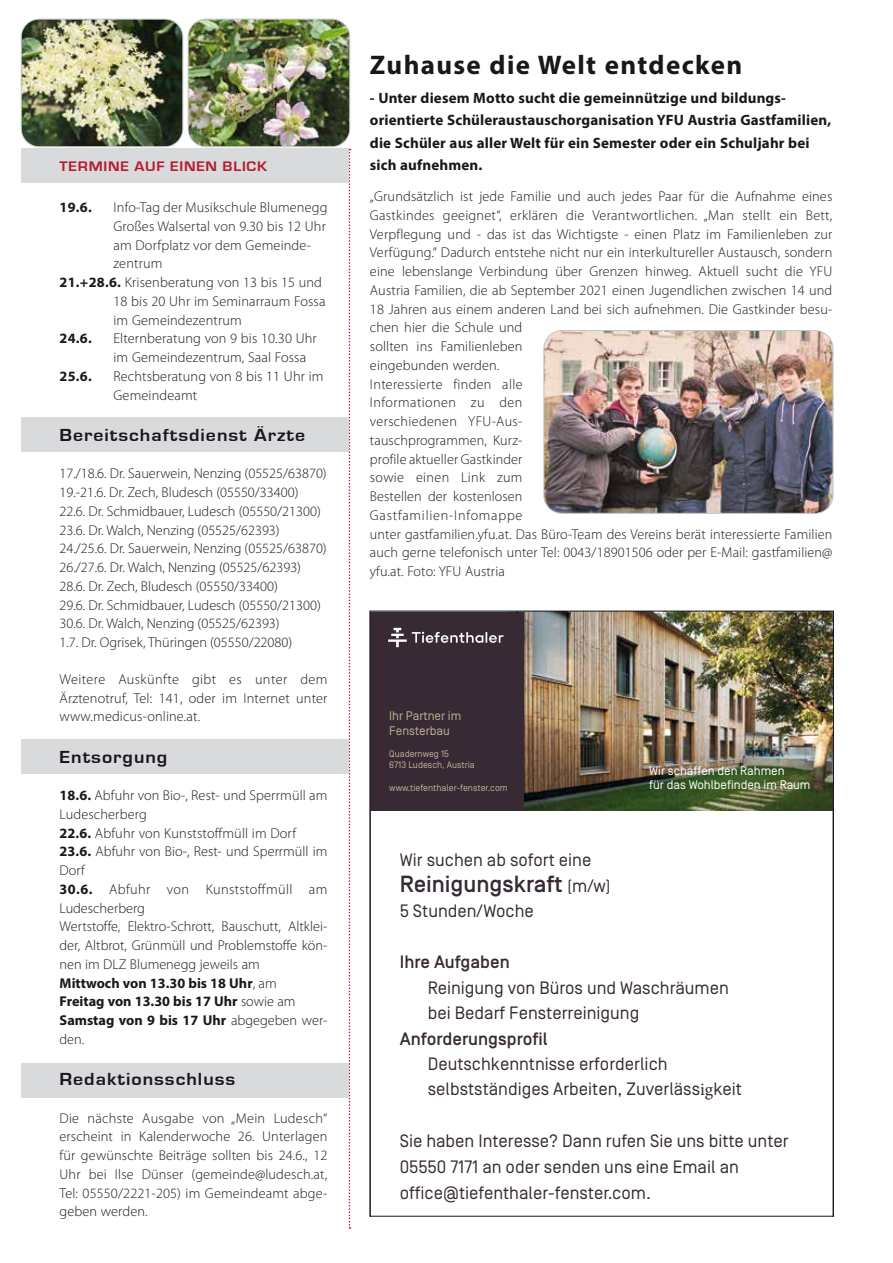
<style>
.page{position:relative;width:893px;height:1263px;background:#fff}
.page>*{position:absolute;margin:0;border:0;box-sizing:border-box;transform-origin:0 0}
.t1{font:700 27px "Myriad Pro";letter-spacing:.05em;color:#1a171c}
.t2{font:500 23.4px "Simplon BP";color:#372a34}
.t3{font:700 18px "Eurostile";letter-spacing:.05em;color:#1a171c;scale:1.1 1}
.t4{font:17.85px/25.7px "Simplon BP Regular";color:#372a34}
.t5{font:500 17.85px "Simplon BP";color:#372a34}
.t6{font:700 15px/22.5px "Myriad Pro";letter-spacing:.01em;color:#1a171c}
.t7{font:300 14.25px/18.8px "Myriad Pro";letter-spacing:.01em;color:#1a171c}
.t8{font:700 14.25px "Eurostile";letter-spacing:.05em;color:#b71a2e;scale:1.1 1}
.t9{font:700 14.25px "Myriad Pro";color:#1a171c}
.t10{font:12.45px/15px "Simplon BP Regular";color:#fff}
.t11{font:12.45px/15px "Simplon BP Regular";color:#c4af95}
.t12{font:9.3px/11.2px "Simplon BP Regular";color:#c4af95}
.s1{font-weight:700}
.s2{font-family:"Simplon BP Regular";font-weight:400;font-size:17.85px}
.s3{font-family:"Minion Pro"}
</style>
<div class="page">
<img style="left:188px;top:19px;width:162px;height:128px">
<div style="left:188px;top:19px;width:162px;height:128px;border:1px solid #c4c5c6;border-radius:18px"></div>
<img style="left:21px;top:19px;width:162px;height:128px">
<div style="left:21px;top:19px;width:162px;height:128px;border:1px solid #c4c5c6;border-radius:18px"></div>
<svg style="left:349px;top:149px;width:1px;height:1079px"></svg>
<div style="left:21px;top:149px;width:328px;height:34px;background:#d9dadb"></div>
<div style="left:21px;top:1063px;width:328px;height:34px;background:#d9dadb"></div>
<div style="left:21px;top:739px;width:328px;height:34px;background:#d9dadb"></div>
<div style="left:21px;top:417px;width:328px;height:34px;background:#d9dadb"></div>
<img style="left:544px;top:331px;width:289px;height:182px">
<div style="left:544px;top:330px;width:289px;height:183px;border:1px solid #c4c5c6;border-radius:18px"></div>
<img style="left:524px;top:613px;width:308px;height:197px">
<div style="left:370px;top:612px;width:154px;height:198px;background:#372a34"></div>
<svg style="left:388px;top:628px;width:115px;height:19px"></svg>
<p class="t8" style="left:60px;top:159px;width:190px">TERMINE AUF EINEN BLICK</p>
<p class="t9" style="left:60px;top:198px;width:34px">19.6.</p>
<p class="t7" style="left:114px;top:198px;width:215px">Info-Tag der Musikschule Blumenegg</p>
<p class="t7" style="left:114px;top:217px;width:214px">Großes Walsertal von 9.30 bis 12 Uhr</p>
<p class="t7" style="left:114px;top:235px;width:199px">am Dorfplatz vor dem Gemeinde-</p>
<p class="t7" style="left:114px;top:254px;width:50px">zentrum</p>
<p class="t7" style="left:60px;top:273px;width:264px"><span class="s1">21.+28.6.</span> Krisenberatung von 13 bis 15 und</p>
<p class="t7" style="left:114px;top:292px;width:214px">18 bis 20 Uhr im Seminarraum Fossa</p>
<p class="t7" style="left:114px;top:310px;width:130px">im Gemeindezentrum</p>
<p class="t9" style="left:60px;top:329px;width:34px">24.6.</p>
<p class="t7" style="left:114px;top:329px;width:205px">Elternberatung von 9 bis 10.30 Uhr im Gemeindezentrum, Saal Fossa</p>
<p class="t9" style="left:60px;top:367px;width:34px">25.6.</p>
<p class="t7" style="left:114px;top:367px;width:212px">Rechtsberatung von 8 bis 11 Uhr im<br>Gemeindeamt</p>
<p class="t3" style="left:60px;top:425px;width:225px">Bereitschaftsdienst Ärzte</p>
<p class="t7" style="left:60px;top:464px;width:269px">17./18.6. Dr. Sauerwein, Nenzing (05525/63870)<br>19.-21.6. Dr. Zech, Bludesch (05550/33400)<br>22.6. Dr. Schmidbauer, Ludesch (05550/21300)<br>23.6. Dr. Walch, Nenzing (05525/62393)<br>24./25.6. Dr. Sauerwein, Nenzing (05525/63870)<br>26./27.6. Dr. Walch, Nenzing (05525/62393)<br>28.6. Dr. Zech, Bludesch (05550/33400)<br>29.6. Dr. Schmidbauer, Ludesch (05550/21300)<br>30.6. Dr. Walch, Nenzing (05525/62393)<br>1.7. Dr. Ogrisek, Thüringen (05550/22080)</p>
<p class="t7" style="left:60px;top:670px;width:269px;text-align:justify">Weitere Auskünfte gibt es unter dem Ärztenotruf, Tel: 141, oder im Internet unter www.medicus-online.at.</p>
<p class="t3" style="left:60px;top:747px;width:100px">Entsorgung</p>
<p class="t7" style="left:60px;top:786px;width:269px"><span class="s1">18.6.</span> Abfuhr von Bio-, Rest- und Sperrmüll am<br>Ludescherberg<br><span class="s1">22.6.</span> Abfuhr von Kunststoffmüll im Dorf<br><span class="s1">23.6.</span> Abfuhr von Bio-, Rest- und Sperrmüll im<br>Dorf<br><span class="s1">30.6.</span> Abfuhr von Kunststoffmüll am<br>Ludescherberg<br>Wertstoffe, Elektro-Schrott, Bauschutt, Altklei&shy;der, Altbrot, Grünmüll und Problemstoffe kön&shy;nen im DLZ Blumenegg jeweils am<br><span class="s1">Mittwoch von 13.30 bis 18 Uhr</span>, am<br><span class="s1">Freitag von 13.30 bis 17 Uhr</span> sowie am<br><span class="s1">Samstag von 9 bis 17 Uhr</span> abgegeben wer&shy;den.</p>
<p class="t3" style="left:60px;top:1069px;width:161px">Redaktionsschluss</p>
<p class="t7" style="left:60px;top:1108px;width:269px;text-align:justify">Die nächste Ausgabe von „Mein Ludesch“ erscheint in Kalenderwoche 26. Unterlagen für gewünschte Beiträge sollten bis 24.6., 12<br>Uhr bei Ilse Dünser (gemeinde@ludesch.at, Tel: 05550/2221-205) im Gemeindeamt abge&shy;geben werden.</p>
<h1 class="t1" style="left:370px;top:48px;width:374px">Zuhause die Welt entdecken</h1>
<p class="t6" style="left:370px;top:86px;width:463px">- Unter diesem Motto sucht die gemeinnützige und bildungs&shy;orientierte Schüleraustauschorganisation YFU Austria Gastfamilien, die Schüler aus aller Welt für ein Semester oder ein Schuljahr bei sich aufnehmen.</p>
<p class="t7" style="left:370px;top:187px;width:464px">„Grundsätzlich ist jede Familie und auch jedes Paar für die Aufnahme eines Gastkindes geeignet“, erklären die Verantwortlichen. „Man stellt ein Bett, Verpflegung und - das ist das Wichtigste - einen Platz im Familienleben zur Verfügung.“ Dadurch entstehe nicht nur ein interkultureller Austausch, sondern eine lebenslange Verbindung über Grenzen hinweg. Aktuell sucht die YFU Austria Familien, die ab September 2021 einen Jugendlichen zwischen 14 und 18 Jahren aus einem anderen Land bei sich aufnehmen. Die Gastkinder besu&shy;chen hier die Schule und<br>sollten ins Familienleben<br>eingebunden werden.<br>Interessierte finden alle<br>Informationen zu den<br>verschiedenen YFU-Aus-<br>tauschprogrammen, Kurz-<br>profile aktueller Gastkinder<br>sowie einen Link zum<br>Bestellen der kostenlosen<br>Gastfamilien-Infomappe<br>unter gastfamilien.yfu.at. Das Büro-Team des Vereins berät interessierte Familien auch gerne telefonisch unter Tel: 0043/18901506 oder per E-Mail: gastfamilien@ yfu.at. Foto: YFU Austria</p>
<p class="t11" style="left:389px;top:708px;width:74px">Ihr Partner im<br>Fensterbau</p>
<p class="t12" style="left:389px;top:748px;width:87px">Quadernweg 15<br>6713 Ludesch, Austria</p>
<p class="t12" style="left:389px;top:782px;width:120px">www.tiefenthaler-fenster.com</p>
<p class="t10" style="left:649px;top:763px;width:163px">Wir schaffen den Rahmen<br>für das Wohlbefinden im Raum</p>
<p class="t4" style="left:400px;top:847px;width:193px">Wir suchen ab sofort eine</p>
<h2 class="t2" style="left:400px;top:870px;width:212px">Reinigungskraft <span class="s2">(m/w)</span></h2>
<p class="t4" style="left:400px;top:898px;width:136px">5 Stunden/Woche</p>
<p class="t5" style="left:400px;top:951px;width:112px">Ihre Aufgaben</p>
<p class="t4" style="left:428px;top:975px;width:303px">Reinigung von Büros und Waschräumen bei Bedarf Fensterreinigung</p>
<p class="t5" style="left:400px;top:1029px;width:149px">Anforderungsprofil</p>
<p class="t4" style="left:428px;top:1051px;width:316px;line-height:24.9px">Deutschkenntnisse erforderlich selbstständiges Arbeiten, Zuverläss<span class="s3">ig</span>keit</p>
<p class="t4" style="left:400px;top:1128px;width:390px">Sie haben Interesse? Dann rufen Sie uns bitte unter<br>05550 7171 an oder senden uns eine Email an office@tiefenthaler-fenster.com.</p>
</div>
